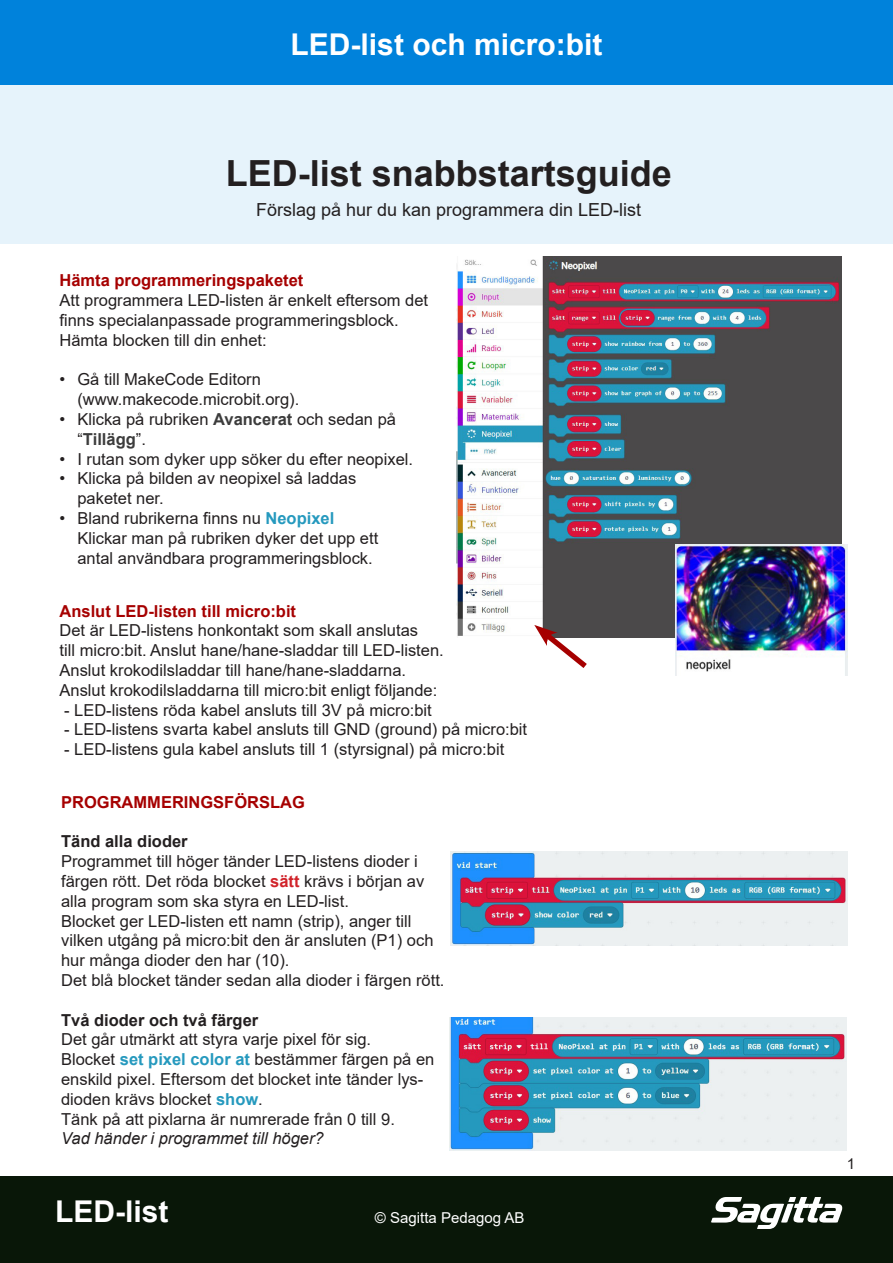
<style>
.page{position:relative;width:893px;height:1263px;background:#fff}
.page>*{position:absolute;margin:0;border:0;box-sizing:border-box;transform-origin:0 0}
.M_-_Stor_rubrik{font:700 36px "Arial";color:#231f20}
.t1{font:700 30px "Arial";color:#fff}
.M_-_brödtext{font:18px "Arial";color:#231f20}
.M_-_brödtext-2{font:16.5px/19.8px "Arial";color:#231f20}
.M_-_Liten_kursiv{font:16.5px/19.8px "Arial";color:#231f20}
.M_-_Liten_kursiv-2{font:700 16.5px "Arial";color:#a60000}
.M_-_Liten_kursiv-3{font:700 16.5px "Arial";color:#231f20}
.M_-_Liten_kursiv-4{font:italic 16.5px "Arial";color:#231f20}
.t2{font:15px "Arial";color:#fff}
.t3{font:15px "Arial";color:#231f20}
.s1{font-weight:700;color:#fff}
.s2{font-weight:700;color:#2599be}
.s3{font-weight:700;color:#d1232a}
</style>
<div class="page">
<div style="left:0;top:1176px;width:893px;height:87px;background:#091708"></div>
<svg style="left:711px;top:1197px;width:131px;height:32px"></svg>
<div style="left:0;top:0;width:893px;height:85px;background:#0082db"></div>
<div style="left:0;top:85px;width:893px;height:159px;background:#e6f3fb"></div>
<img style="left:456px;top:256px;width:385px;height:381px">
<img style="left:675px;top:545px;width:173px;height:130px">
<svg style="left:534px;top:625px;width:59px;height:43px"></svg>
<img style="left:450px;top:1017px;width:397px;height:134px">
<img style="left:451px;top:852px;width:397px;height:94px">
<h2 class="t1" style="left:291px;top:23px;width:313px">LED-list och micro:bit</h2>
<p class="M_-_Stor_rubrik" style="left:226px;top:148px;width:448px">LED-list snabbstartsguide</p>
<p class="M_-_brödtext" style="left:256px;top:197px;width:387px">Förslag på hur du kan programmera din LED-list</p>
<p class="M_-_Liten_kursiv-2" style="left:59px;top:269px;width:245px">Hämta programmeringspaketet</p>
<p class="M_-_brödtext-2" style="left:59px;top:290px;width:370px">Att programmera LED-listen är enkelt eftersom det finns specialanpassade programmeringsblock.</p>
<p class="M_-_brödtext-2" style="left:59px;top:330px;width:209px">Hämta blocken till din enhet:</p>
<p class="M_-_brödtext-2" style="left:77px;top:369px;width:223px;text-indent:-18px">• Gå till MakeCode Editorn (www.makecode.microbit.org).</p>
<p class="M_-_brödtext-2" style="left:77px;top:409px;width:320px;text-indent:-18px">• Klicka på rubriken <span class="s1">Avancerat</span> och sedan på “<span class="s1">Tillägg</span>”.</p>
<p class="M_-_brödtext-2" style="left:59px;top:449px;width:355px">• I rutan som dyker upp söker du efter neopixel.</p>
<p class="M_-_brödtext-2" style="left:77px;top:468px;width:280px;text-indent:-18px">• Klicka på bilden av neopixel så laddas paketet ner.</p>
<p class="M_-_brödtext-2" style="left:77px;top:508px;width:302px;text-indent:-18px">• Bland rubrikerna finns nu <span class="s2">Neopixel<br></span>Klickar man på rubriken dyker det upp ett antal användbara programmeringsblock.</p>
<p class="M_-_Liten_kursiv-2" style="left:60px;top:599px;width:238px">Anslut LED-listen till micro:bit</p>
<p class="M_-_brödtext-2" style="left:60px;top:620px;width:386px">Det är LED-listens honkontakt som skall anslutas<br>till micro:bit. Anslut hane/hane-sladdar till LED-listen.</p>
<p class="M_-_brödtext-2" style="left:60px;top:660px;width:348px">Anslut krokodilsladdar till hane/hane-sladdarna.</p>
<p class="M_-_brödtext-2" style="left:60px;top:680px;width:379px">Anslut krokodilsladdarna till micro:bit enligt följande:</p>
<p class="M_-_brödtext-2" style="left:64px;top:700px;width:369px">- LED-listens röda kabel ansluts till 3V på micro:bit</p>
<p class="M_-_brödtext-2" style="left:64px;top:719px;width:465px">- LED-listens svarta kabel ansluts till GND (ground) på micro:bit</p>
<p class="M_-_brödtext-2" style="left:64px;top:739px;width:442px">- LED-listens gula kabel ansluts till 1 (styrsignal) på micro:bit</p>
<p class="M_-_Liten_kursiv-2" style="left:61px;top:790px;width:245px">PROGRAMMERINGSFÖRSLAG</p>
<p class="M_-_Liten_kursiv-3" style="left:61px;top:830px;width:128px">Tänd alla dioder</p>
<p class="M_-_brödtext-2" style="left:61px;top:851px;width:365px">Programmet till höger tänder LED-listens dioder i färgen rött. Det röda blocket <span class="s3">sätt</span> krävs i början av alla program som ska styra en LED-list.</p>
<p class="M_-_brödtext-2" style="left:61px;top:911px;width:374px">Blocket ger LED-listen ett namn (strip), anger till vilken utgång på micro:bit den är ansluten (P1) och hur många dioder den har (10).</p>
<p class="M_-_brödtext-2" style="left:61px;top:970px;width:385px">Det blå blocket tänder sedan alla dioder i färgen rött.</p>
<p class="M_-_Liten_kursiv-3" style="left:61px;top:1008px;width:199px">Två dioder och två färger</p>
<p class="M_-_Liten_kursiv" style="left:61px;top:1029px;width:311px">Det går utmärkt att styra varje pixel för sig.</p>
<p class="M_-_Liten_kursiv" style="left:61px;top:1049px;width:375px">Blocket <span class="s2">set pixel color at</span> bestämmer färgen på en enskild pixel. Eftersom det blocket inte tänder lys&shy;dioden krävs blocket <span class="s2">show</span>.</p>
<p class="M_-_Liten_kursiv" style="left:61px;top:1109px;width:335px">Tänk på att pixlarna är numrerade från 0 till 9.</p>
<p class="M_-_Liten_kursiv-4" style="left:61px;top:1128px;width:264px">Vad händer i programmet till höger?</p>
<h2 class="t1" style="left:55px;top:1190px;width:115px">LED-list</h2>
<p class="t2" style="left:375px;top:1207px;width:151px">© Sagitta Pedagog AB</p>
<p class="t3" style="left:847px;top:1153px;width:10px">1</p>
</div>
